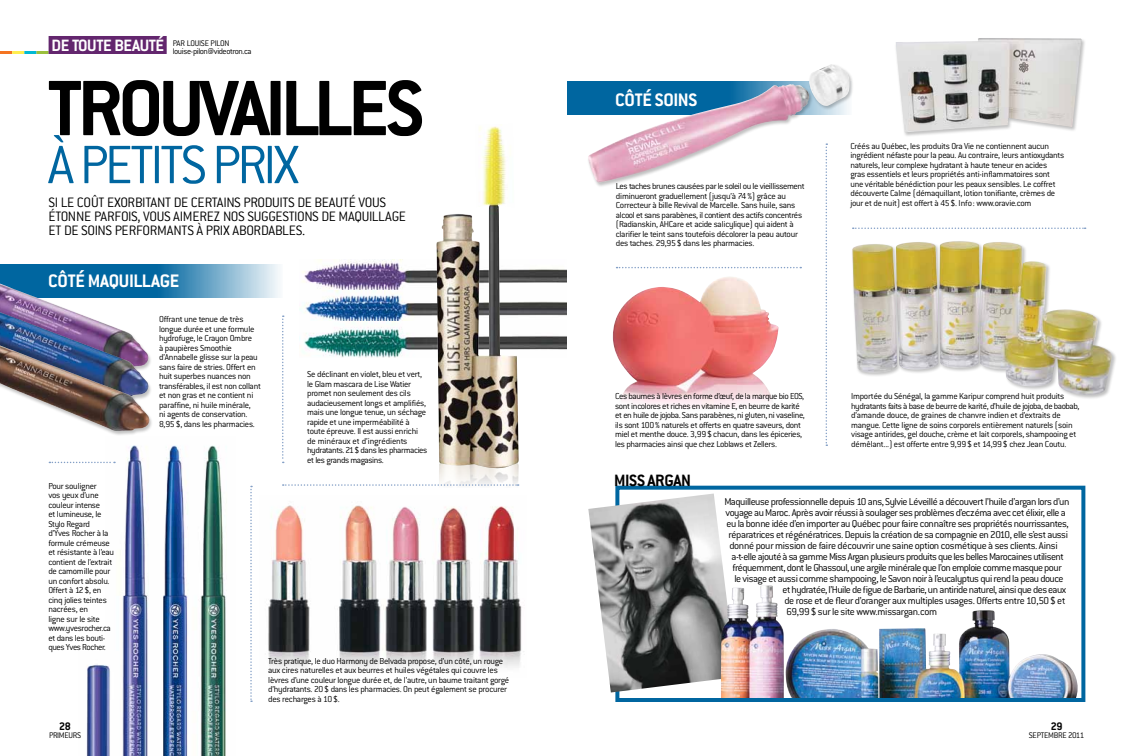
<style>
.page{position:relative;width:1134px;height:756px;background:#fff}
.page>*{position:absolute;margin:0;border:0;box-sizing:border-box;transform-origin:0 0}
.t1{font:700 86.1px "Conduit ITC";letter-spacing:-.055em;color:#000}
.t2{font:300 59.3px "Conduit ITC";letter-spacing:-.06em;color:#0066a0}
.t3{font:700 19.9px "Conduit ITC";letter-spacing:-.015em;color:#fff}
.t4{font:700 18px "Conduit ITC";letter-spacing:-.02em;color:#000}
.t5{font:300 15px/14px "Conduit ITC";letter-spacing:-.02em;color:#000}
.t6{font:700 12px "Conduit ITC";color:#000}
.t7{font:300 11px "Conduit ITC";letter-spacing:-.035em;color:#000}
.t8{font:300 9.5px/9.5px "Conduit ITC";letter-spacing:-.03em;color:#000}
.t9{font:300 9px/8px "Conduit ITC";letter-spacing:-.045em;color:#000}
</style>
<div class="page">
<div style="left:567px;top:81px;width:284px;height:34px;background:#0066a0"></div>
<img style="left:852px;top:241px;width:261px;height:156px">
<img style="left:268px;top:505px;width:256px;height:163px">
<div style="left:615px;top:486px;width:470px;height:216px;border:4px solid #0066a0"></div>
<svg style="left:0;top:51px;width:49px;height:3px"></svg>
<div style="left:49px;top:36px;width:118px;height:18px;background:#63266e"></div>
<img style="left:163px;top:445px;width:25px;height:311px">
<img style="left:200px;top:445px;width:26px;height:311px">
<img style="left:106px;top:445px;width:43px;height:311px">
<img style="left:86px;top:651px;width:33px;height:105px">
<img style="left:302px;top:259px;width:265px;height:32px">
<img style="left:299px;top:291px;width:268px;height:31px">
<img style="left:299px;top:322px;width:268px;height:36px">
<img style="left:438px;top:469px;width:81px;height:81px">
<img style="left:436px;top:126px;width:83px;height:343px">
<img style="left:613px;top:277px;width:166px;height:129px">
<div style="left:894px;top:38px;width:192px;height:100px;background:#000;opacity:.25"></div>
<img style="left:896px;top:38px;width:186px;height:94px">
<svg style="left:282px;top:315px;width:2px;height:148px"></svg>
<svg style="left:826px;top:188px;width:1px;height:258px"></svg>
<svg style="left:250px;top:486px;width:2px;height:216px"></svg>
<svg style="left:283px;top:484px;width:236px;height:2px"></svg>
<svg style="left:617px;top:267px;width:184px;height:1px"></svg>
<svg style="left:853px;top:228px;width:233px;height:1px"></svg>
<svg style="left:49px;top:462px;width:66px;height:1px"></svg>
<img style="left:588px;top:494px;width:137px;height:198px">
<svg style="left:0;top:264px;width:280px;height:34px;background:#5397be"></svg>
<img style="left:721px;top:586px;width:358px;height:112px">
<div style="left:586px;top:64px;width:268px;height:124px;background:#000;opacity:.25"></div>
<img style="left:588px;top:64px;width:262px;height:119px">
<div style="left:0;top:276px;width:153px;height:98px;background:#0066a0"></div>
<img style="left:0;top:284px;width:148px;height:20px">
<div style="left:0;top:304px;width:153px;height:99px;background:#000;opacity:.25"></div>
<img style="left:0;top:312px;width:148px;height:26px">
<div style="left:0;top:338px;width:153px;height:98px;background:#000;opacity:.25"></div>
<img style="left:0;top:345px;width:149px;height:86px">
<p class="t9" style="left:52px;top:39px;width:201px;text-indent:121px">Par Louise Pilon<br><sup>DE</sup> <sup>TOUTE</sup> <sup>BEAUTÉ</sup> louise-pilon@videotron.ca</p>
<h1 class="t1" style="left:48px;top:58px;width:378px">TROUVAILLES</h1>
<h2 class="t2" style="left:48px;top:132px;width:254px">à petits prix</h2>
<h3 class="t5" style="left:49px;top:196px;width:359px">Si le coût exorbitant de certains produits de beauté vous étonne parfois, vous aimerez nos suggestions de maquillage et de soins performants à prix abordables.</h3>
<h3 class="t3" style="left:48px;top:269px;width:81px">CÔTÉ MAQUILLAGE</h3>
<p class="t8" style="left:48px;top:481px;width:67px">Pour souligner<br>vos yeux d’une couleur intense<br>et lumineuse, le<br>Stylo Regard d’Yves Rocher à la formule crémeuse et résistante à l’eau contient de l’extrait de camomille pour un confort absolu.<br>Offert à 12$, en cinq jolies teintes nacrées, en<br>ligne sur le site www.yvesrocher.ca et dans les bouti&shy;ques Yves Rocher.</p>
<p class="t8" style="left:159px;top:315px;width:103px">Offrant une tenue de très longue durée et une formule hydrofuge, le Crayon Ombre<br>à paupières Smoothie d’Annabelle glisse sur la peau sans faire de stries. Offert en huit superbes nuances non transférables, il est non collant et non gras et ne contient ni paraffine, ni huile minérale,<br>ni agents de conservation.<br>8,95$, dans les pharmacies.</p>
<p class="t8" style="left:307px;top:370px;width:122px">Se déclinant en violet, bleu et vert, le Glam mascara de Lise Watier promet non seulement des cils audacieusement longs et amplifiés, mais une longue tenue, un séchage rapide et une imperméabilité à toute épreuve. Il est aussi enrichi de minéraux et d’ingrédients hydratants. 21$ dans les pharmacies et les grands magasins.</p>
<p class="t6" style="left:59px;top:719px;width:13px">28</p>
<p class="t9" style="left:49px;top:731px;width:5px">PRIMEURS</p>
<p class="t8" style="left:268px;top:656px;width:243px">Très pratique, le duo Harmony de Belvada propose, d’un côté, un rouge aux cires naturelles et aux beurres et huiles végétales qui couvre les lèvres d’une couleur longue durée et, de l’autre, un baume traitant gorgé d’hydratants. 20$ dans les pharmacies. On peut également se procurer des recharges à 10$.</p>
<h3 class="t3" style="left:615px;top:88px;width:49px">CÔTÉ SOINS</h3>
<p class="t8" style="left:616px;top:182px;width:190px">Les taches brunes causées par le soleil ou le vieillissement diminueront graduellement (jusqu’à 74%) grâce au Correcteur à bille Revival de Marcelle. Sans huile, sans alcool et sans parabènes, il contient des actifs concentrés (Radianskin, AHCare et acide salicylique) qui aident à clarifier le teint sans toutefois décolorer la peau autour des taches. 29,95$ dans les pharmacies.</p>
<p class="t8" style="left:850px;top:141px;width:215px">Créés au Québec, les produits Ora Vie ne contiennent aucun ingrédient néfaste pour la peau. Au contraire, leurs antioxydants naturels, leur complexe hydratant à haute teneur en acides gras essentiels et leurs propriétés anti-inflammatoires sont une véritable bénédiction pour les peaux sensibles. Le coffret découverte Calme (démaquillant, lotion tonifiante, crèmes de jour et de nuit) est offert à 45$. I nfo: www.oravie.com</p>
<p class="t8" style="left:615px;top:391px;width:191px">Ces baumes à lèvres en forme d’œuf, de la marque bio EOS, sont incolores et riches en vitamine E, en beurre de karité et en huile de jojoba. Sans parabènes, ni gluten, ni vaseline, ils sont 100% naturels et offerts en quatre saveurs, dont miel et menthe douce. 3,99$ chacun, dans les épiceries, les pharmacies ainsi que chez Loblaws et Zellers.</p>
<h3 class="t4" style="left:614px;top:470px;width:79px">MISS ARGAN</h3>
<p class="t8" style="left:851px;top:391px;width:230px">I mportée du Sénégal, la gamme Karipur comprend huit produits hydratants faits à base de beurre de karité, d’huile de jojoba, de baobab, d’amande douce, de graines de chanvre indien et d’extraits de mangue. Cette ligne de soins corporels entièrement naturels (soin visage antirides, gel douche, crème et lait corporels, shampooing et démêlant...) est offerte entre 9,99$ et 14,99$ chez Jean Coutu.</p>
<p class="t7" style="left:724px;top:495px;width:347px">Maquilleuse professionnelle depuis 10 ans, Sylvie Léveillé a découvert l’huile d’argan lors d’un</p>
<p class="t7" style="left:725px;top:506px;width:342px">voyage au Maroc. Après avoir réussi à soulager ses problèmes d’eczéma avec cet élixir, elle a</p>
<p class="t7" style="left:726px;top:517px;width:344px">eu la bonne idée d’en importer au Québec pour faire connaître ses propriétés nourrissantes,</p>
<p class="t7" style="left:728px;top:528px;width:341px">réparatrices et régénératrices. Depuis la création de sa compagnie en 2010, elle s’est aussi</p>
<p class="t7" style="left:729px;top:539px;width:330px">donné pour mission de faire découvrir une saine option cosmétique à ses clients. Ainsi</p>
<p class="t7" style="left:731px;top:550px;width:334px">a-t-elle ajouté à sa gamme Miss Argan plusieurs produits que les belles Marocaines utilisent</p>
<p class="t7" style="left:732px;top:561px;width:331px">fréquemment, dont le Ghassoul, une argile minérale que l’on emploie comme masque pour</p>
<p class="t7" style="left:734px;top:572px;width:331px">le visage et aussi comme shampooing, le Savon noir à l’eucalyptus qui rend la peau douce</p>
<p class="t7" style="left:782px;top:583px;width:285px">et hydratée, l’Huile de figue de Barbarie, un antiride naturel, ainsi que des eaux</p>
<p class="t7" style="left:784px;top:594px;width:282px">de rose et de fleur d’oranger aux multiples usages. Offerts entre 10,50$ et</p>
<p class="t7" style="left:786px;top:605px;width:152px">69,99$ sur le site www.missargan.com</p>
<p class="t6" style="left:1051px;top:719px;width:13px">29</p>
<p class="t9" style="left:1029px;top:731px;width:6px">SEPTEMBRE</p>
<p class="t9" style="left:1068px;top:731px;width:18px">2011</p>
</div>
